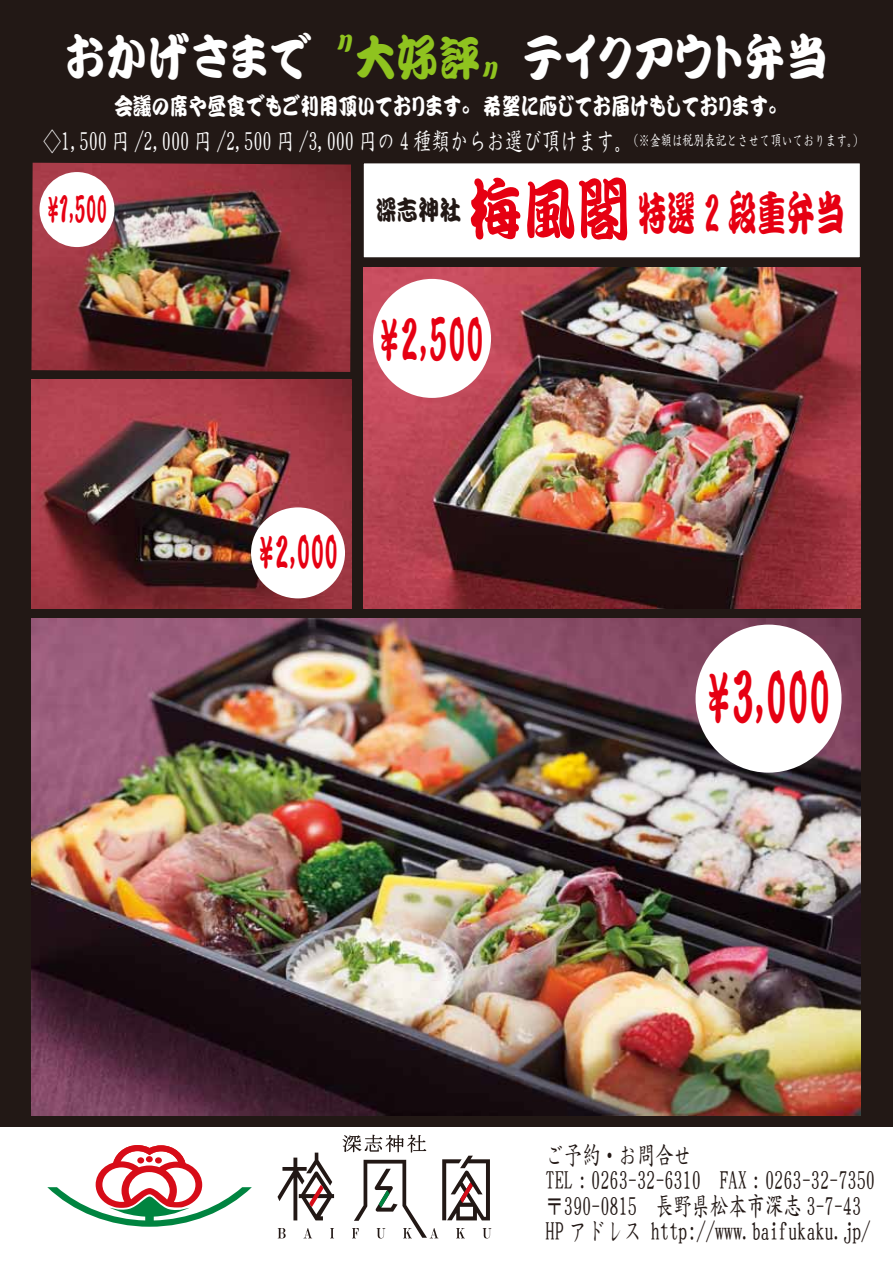
<style>
.page{position:relative;width:893px;height:1263px;background:#fff}
.page>*{position:absolute;margin:0;border:0;box-sizing:border-box;transform-origin:0 0}
.t1{font:63px "Kantinliu EGP Heavy SJIS";color:#e60012;scale:.63 1}
.t2{font:52.5px "Kantinliu EGP Heavy SJIS";color:#e60012;scale:.63 1}
.t3{font:49.5px "Kantinliu EGP Heavy SJIS";color:#fff;scale:.85 1}
.t4{font:46.5px "Kantinliu EGP Heavy SJIS";color:#e60012;scale:.63 1}
.t5{font:40.5px "Kantinliu EGP Heavy SJIS";color:#e60012;scale:.63 1}
.t6{font:33px "Kantinliu EGP Heavy SJIS";color:#e60012;scale:.59 1}
.t7{font:27px "Kantinliu EGP Heavy SJIS";color:#221815;scale:.8 1}
.t8{font:25.5px/25.5px "Kaiti EG4 Medium SJIS";color:#221815;scale:.72 1}
.t9{font:25.5px "Kaiti EG4 Medium SJIS";color:#fff;scale:.72 1}
.t10{font:23.55px "Kantinliu EGP Heavy SJIS";color:#fff;scale:.81 1}
.s1{color:#8fc31f}
.s2{font-size:15.3px}
.s3{font-size:67.5px}
</style>
<div class="page">
<div style="left:0;top:0;width:893px;height:1126px;background:#221815"></div>
<img style="left:31px;top:380px;width:320px;height:228px">
<img style="left:363px;top:267px;width:498px;height:341px">
<img style="left:31px;top:618px;width:829px;height:497px">
<img style="left:31px;top:163px;width:320px;height:209px">
<div style="left:362px;top:162px;width:499px;height:97px;background:#fff;border:2px solid #221815"></div>
<div style="left:40px;top:172px;width:75px;height:75px;background:#fff;border-radius:50%"></div>
<div style="left:251px;top:507px;width:94px;height:91px;background:#fff;border-radius:50%"></div>
<div style="left:373px;top:279px;width:118px;height:119px;background:#fff;border-radius:50%"></div>
<div style="left:695px;top:625px;width:147px;height:148px;background:#fff;border-radius:50%"></div>
<svg style="left:277px;top:1152px;width:57px;height:68px"></svg>
<svg style="left:278px;top:1228px;width:8px;height:10px"></svg>
<svg style="left:304px;top:1228px;width:8px;height:10px"></svg>
<svg style="left:330px;top:1228px;width:4px;height:10px"></svg>
<svg style="left:342px;top:1134px;width:149px;height:104px"></svg>
<svg style="left:47px;top:1145px;width:205px;height:82px"></svg>
<div style="left:137px;top:1157px;width:7px;height:6px;background:#d70c18;border-radius:50%"></div>
<div style="left:155px;top:1157px;width:7px;height:6px;background:#d70c18;border-radius:50%"></div>
<div style="left:146px;top:1156px;width:7px;height:6px;background:#d70c18;border-radius:50%"></div>
<h3 class="t3" style="left:64px;top:33px;width:900px">おかげさまで<span class="s1">〝大好評〟</span>テイクアウト弁当</h3>
<p class="t10" style="left:114px;top:95px;width:824px">会議の席や昼食でもご利用頂いております。希望に応じてお届けもしております。</p>
<p class="t9" style="left:43px;top:128px;width:1141px">◇1,500 円 /2,000 円 /2,500 円 /3,000 円の 4 種類からお選び頂けます。<span class="s2">（※金額は税別表記とさせて頂いております。）</span></p>
<p class="t6" style="left:47px;top:193px;width:104px">\1,500</p>
<p class="t7" style="left:375px;top:196px;width:110px">深志神社</p>
<h3 class="t4" style="left:468px;top:189px;width:600px"><span class="s3">梅風閣</span>特選 2 段重弁当</h3>
<h2 class="t2" style="left:379px;top:312px;width:168px">\2,500</h2>
<h3 class="t5" style="left:258px;top:532px;width:128px">\2,000</h3>
<h1 class="t1" style="left:706px;top:665px;width:198px">\3,000</h1>
<p class="t8" style="left:545px;top:1142px;width:459px">ご予約・お問合せ<br>TEL：0263-32-6310　FAX：0263-32-7350〒390-0815　長野県松本市深志 3-7-43<br>HP アドレス http://www.baifukaku.jp/</p>
</div>
